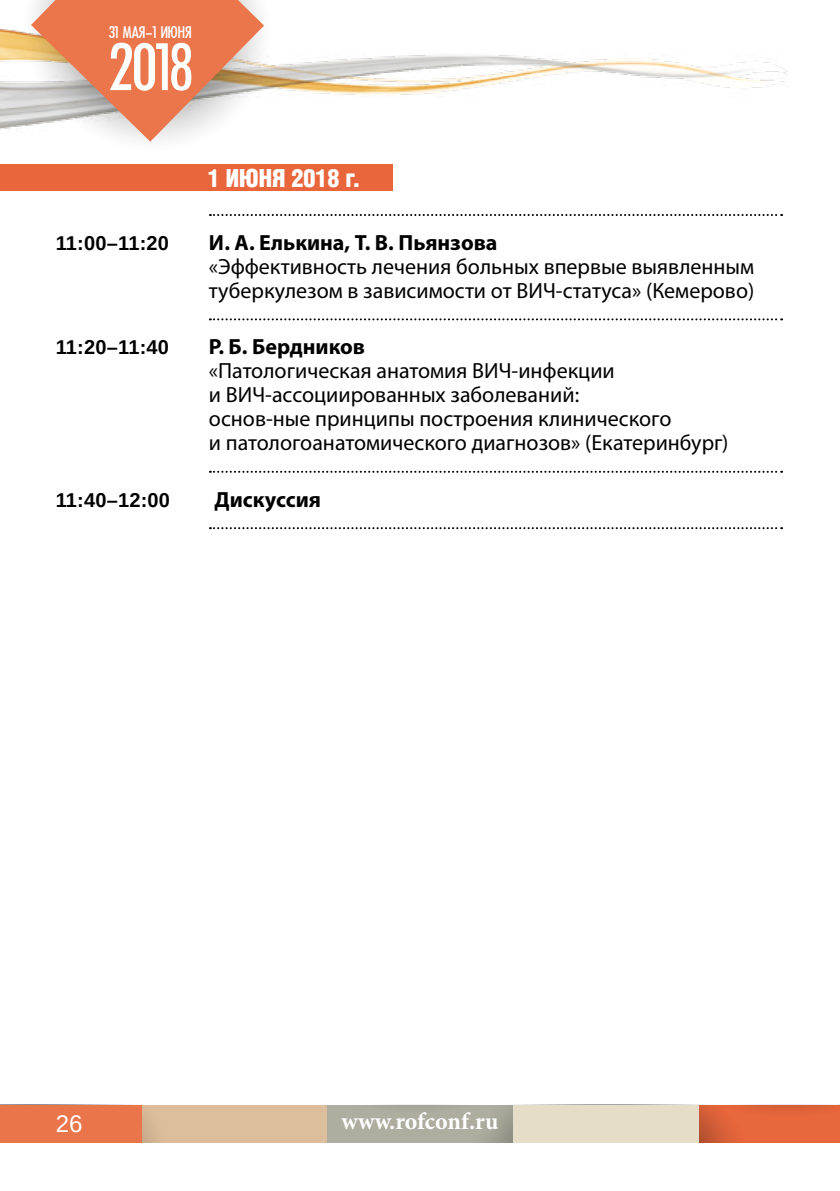
<style>
.page{position:relative;width:840px;height:1191px;background:#fff}
.page>*{position:absolute;margin:0;border:0;box-sizing:border-box;transform-origin:0 0}
.t1{font:71.2px "Futura Condensed Plain";color:#fff}
.t2{font:700 24px "Minion Pro";color:#fff}
.t3{font:300 condensed 24px "AG Letterica";color:#fff}
.t4{font:24px "Liberation Sans";color:#fff}
.t5{font:22px/24px "Myriad Pro";color:#000}
.t6{font:700 22px "Myriad Pro";color:#000}
.t7{font:700 20px "Liberation Sans";letter-spacing:.01em;color:#000}
.t8{font:18px "Futura Condensed Plain";color:#fff}
</style>
<div class="page">
<div style="left:142px;top:1104px;width:185px;height:38px;background:#ddbe9c"></div>
<svg style="left:285px;top:1104px;width:554px;height:38px;background:#d1ac94"></svg>
<svg style="left:142px;top:1104px;width:49px;height:38px"></svg>
<div style="left:0;top:1104px;width:142px;height:38px;background:#ea754b"></div>
<img style="left:0;top:29px;width:787px;height:101px">
<svg style="left:19px;top:29px;width:277px;height:101px"></svg>
<svg style="left:31px;top:0;width:233px;height:142px"></svg>
<div style="left:0;top:164px;width:392px;height:26px;background:#e9663c"></div>
<svg style="left:210px;top:214px;width:571px;height:2px"></svg>
<svg style="left:210px;top:318px;width:571px;height:2px"></svg>
<svg style="left:210px;top:471px;width:571px;height:2px"></svg>
<svg style="left:210px;top:527px;width:571px;height:2px"></svg>
<p class="t8" style="left:109px;top:22px;width:84px">31 МАЯ–1 ИЮНЯ</p>
<h1 class="t1" style="left:109px;top:26px;width:85px">2018</h1>
<p class="t3" style="left:208px;top:163px;width:154px">1 ИЮНЯ 2018 г.</p>
<p class="t7" style="left:56px;top:229px;width:115px">11:00–11:20</p>
<p class="t6" style="left:209px;top:228px;width:290px">И. А. Елькина, Т. В. Пьянзова</p>
<p class="t5" style="left:209px;top:254px;width:546px">«Эффективность лечения больных впервые выявленным туберкулезом в зависимости от ВИЧ-статуса» (Кемерово)</p>
<p class="t7" style="left:56px;top:334px;width:115px">11:20–11:40</p>
<p class="t6" style="left:209px;top:333px;width:158px">Р. Б. Бердников</p>
<p class="t5" style="left:209px;top:359px;width:520px">«Патологическая анатомия ВИЧ-инфекции<br>и ВИЧ-ассоциированных заболеваний:<br>основ-ные принципы построения клинического<br>и патологоанатомического диагнозов» (Екатеринбург)</p>
<p class="t7" style="left:56px;top:486px;width:116px">11:40–12:00</p>
<p class="t6" style="left:214px;top:485px;width:108px">Дискуссия</p>
<p class="t4" style="left:56px;top:1109px;width:28px">26</p>
<p class="t2" style="left:341px;top:1104px;width:158px">www.rofconf.ru</p>
</div>
